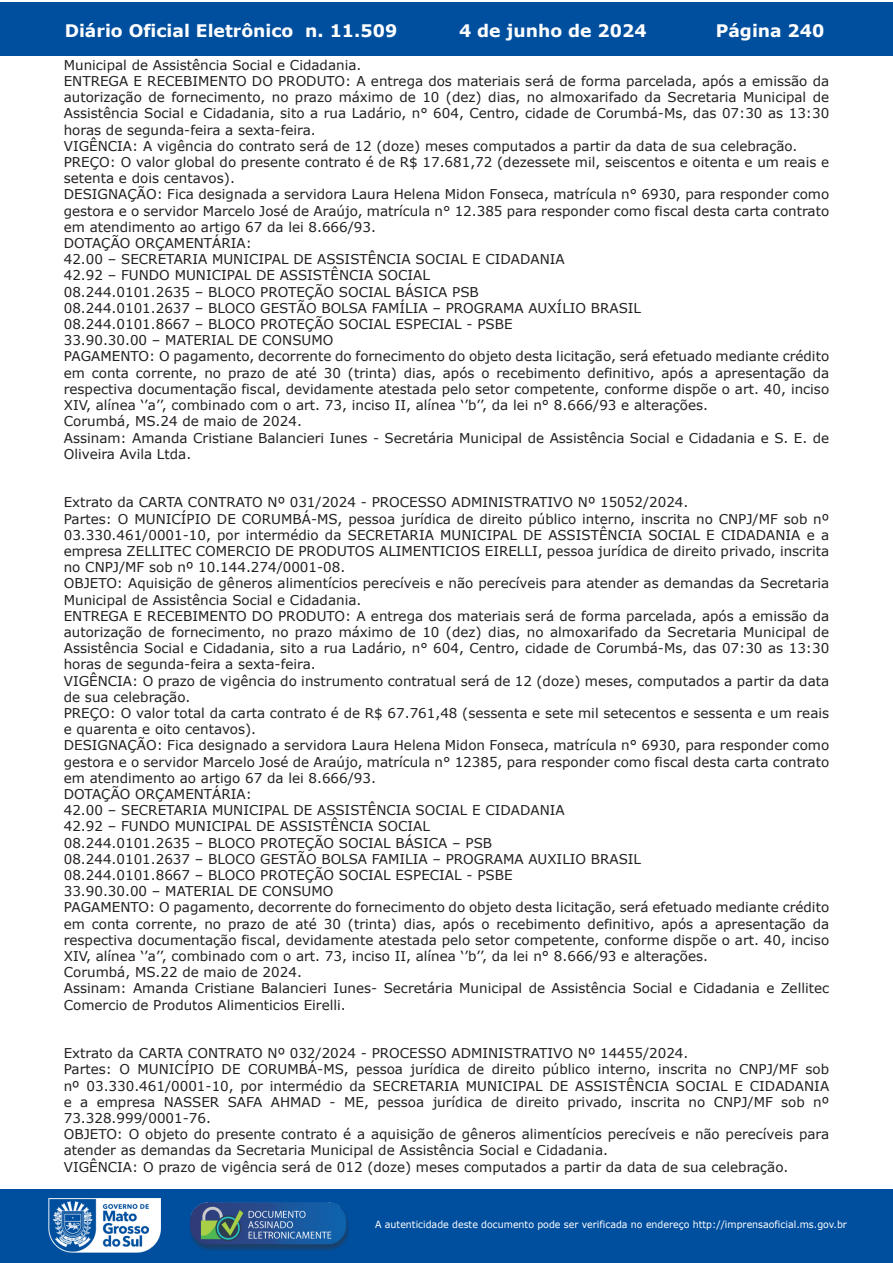
<style>
.page{position:relative;width:893px;height:1263px;background:#fff}
.page>*{position:absolute;margin:0;border:0;box-sizing:border-box;transform-origin:0 0}
.t1{font:700 17.25px "Verdana";color:#fff}
.t2{font:13.5px/16.2px "Verdana";color:#231f20}
.t3{font:9.9px "Verdana";color:#fff;scale:.95 1}
</style>
<div class="page">
<div style="left:0;top:2px;width:893px;height:53px;background:#004f9f"></div>
<div style="left:1px;top:1189px;width:892px;height:74px;background:#004f9f"></div>
<img style="left:49px;top:1198px;width:111px;height:54px">
<img style="left:185px;top:1201px;width:168px;height:54px">
<p class="t1" style="left:65px;top:18px;width:334px">Diário Oficial Eletrônico n. 11.509</p>
<p class="t1" style="left:459px;top:18px;width:189px">4 de junho de 2024</p>
<p class="t1" style="left:716px;top:18px;width:110px">Página 240</p>
<p class="t2" style="left:64px;top:57px;width:767px">Municipal de Assistência Social e Cidadania.<br>ENTREGA E RECEBIMENTO DO PRODUTO: A entrega dos materiais será de forma parcelada, após a emissão da autorização de fornecimento, no prazo máximo de 10 (dez) dias, no almoxarifado da Secretaria Municipal de Assistência Social e Cidadania, sito a rua Ladário, n° 604, Centro, cidade de Corumbá-Ms, das 07:30 as 13:30 horas de segunda-feira a sexta-feira.<br>VIGÊNCIA: A vigência do contrato será de 12 (doze) meses computados a partir da data de sua celebração.<br>PREÇO: O valor global do presente contrato é de R$ 17.681,72 (dezessete mil, seiscentos e oitenta e um reais e setenta e dois centavos).<br>DESIGNAÇÃO: Fica designada a servidora Laura Helena Midon Fonseca, matrícula n° 6930, para responder como gestora e o servidor Marcelo José de Araújo, matrícula n° 12.385 para responder como fiscal desta carta contrato em atendimento ao artigo 67 da lei 8.666/93.<br>DOTAÇÃO ORÇAMENTÁRIA:<br>42.00 – SECRETARIA MUNICIPAL DE ASSISTÊNCIA SOCIAL E CIDADANIA<br>42.92 – FUNDO MUNICIPAL DE ASSISTÊNCIA SOCIAL<br>08.244.0101.2635 – BLOCO PROTEÇÃO SOCIAL BÁSICA PSB<br>08.244.0101.2637 – BLOCO GESTÃO BOLSA FAMÍLIA – PROGRAMA AUXÍLIO BRASIL<br>08.244.0101.8667 – BLOCO PROTEÇÃO SOCIAL ESPECIAL - PSBE<br>33.90.30.00 – MATERIAL DE CONSUMO<br>PAGAMENTO: O pagamento, decorrente do fornecimento do objeto desta licitação, será efetuado mediante crédito em conta corrente, no prazo de até 30 (trinta) dias, após o recebimento definitivo, após a apresentação da respectiva documentação fiscal, devidamente atestada pelo setor competente, conforme dispõe o art. 40, inciso XIV, alínea ‘’a’’, combinado com o art. 73, inciso II, alínea ‘’b’’, da lei n° 8.666/93 e alterações.<br>Corumbá, MS.24 de maio de 2024.<br>Assinam: Amanda Cristiane Balancieri Iunes - Secretária Municipal de Assistência Social e Cidadania e S. E. de Oliveira Avila Ltda.</p>
<p class="t2" style="left:64px;top:494px;width:767px">Extrato da CARTA CONTRATO Nº 031/2024 - PROCESSO ADMINISTRATIVO Nº 15052/2024.<br>Partes: O MUNICÍPIO DE CORUMBÁ-MS, pessoa jurídica de direito público interno, inscrita no CNPJ/MF sob nº 03.330.461/0001-10, por intermédio da SECRETARIA MUNICIPAL DE ASSISTÊNCIA SOCIAL E CIDADANIA e a empresa ZELLITEC COMERCIO DE PRODUTOS ALIMENTICIOS EIRELLI, pessoa jurídica de direito privado, inscrita no CNPJ/MF sob nº 10.144.274/0001-08.<br>OBJETO: Aquisição de gêneros alimentícios perecíveis e não perecíveis para atender as demandas da Secretaria Municipal de Assistência Social e Cidadania.<br>ENTREGA E RECEBIMENTO DO PRODUTO: A entrega dos materiais será de forma parcelada, após a emissão da autorização de fornecimento, no prazo máximo de 10 (dez) dias, no almoxarifado da Secretaria Municipal de Assistência Social e Cidadania, sito a rua Ladário, n° 604, Centro, cidade de Corumbá-Ms, das 07:30 as 13:30 horas de segunda-feira a sexta-feira.<br>VIGÊNCIA: O prazo de vigência do instrumento contratual será de 12 (doze) meses, computados a partir da data de sua celebração.<br>PREÇO: O valor total da carta contrato é de R$ 67.761,48 (sessenta e sete mil setecentos e sessenta e um reais e quarenta e oito centavos).<br>DESIGNAÇÃO: Fica designado a servidora Laura Helena Midon Fonseca, matrícula n° 6930, para responder como gestora e o servidor Marcelo José de Araújo, matrícula n° 12385, para responder como fiscal desta carta contrato em atendimento ao artigo 67 da lei 8.666/93.<br>DOTAÇÃO ORÇAMENTÁRIA:<br>42.00 – SECRETARIA MUNICIPAL DE ASSISTÊNCIA SOCIAL E CIDADANIA<br>42.92 – FUNDO MUNICIPAL DE ASSISTÊNCIA SOCIAL<br>08.244.0101.2635 – BLOCO PROTEÇÃO SOCIAL BÁSICA – PSB<br>08.244.0101.2637 – BLOCO GESTÃO BOLSA FAMILIA – PROGRAMA AUXILIO BRASIL<br>08.244.0101.8667 – BLOCO PROTEÇÃO SOCIAL ESPECIAL - PSBE<br>33.90.30.00 – MATERIAL DE CONSUMO<br>PAGAMENTO: O pagamento, decorrente do fornecimento do objeto desta licitação, será efetuado mediante crédito em conta corrente, no prazo de até 30 (trinta) dias, após o recebimento definitivo, após a apresentação da respectiva documentação fiscal, devidamente atestada pelo setor competente, conforme dispõe o art. 40, inciso XIV, alínea ‘’a’’, combinado com o art. 73, inciso II, alínea ‘’b’’, da lei n° 8.666/93 e alterações.<br>Corumbá, MS.22 de maio de 2024.<br>Assinam: Amanda Cristiane Balancieri Iunes- Secretária Municipal de Assistência Social e Cidadania e Zellitec Comercio de Produtos Alimenticios Eirelli.</p>
<p class="t2" style="left:64px;top:1045px;width:767px">Extrato da CARTA CONTRATO Nº 032/2024 - PROCESSO ADMINISTRATIVO Nº 14455/2024.<br>Partes: O MUNICÍPIO DE CORUMBÁ-MS, pessoa jurídica de direito público interno, inscrita no CNPJ/MF sob nº 03.330.461/0001-10, por intermédio da SECRETARIA MUNICIPAL DE ASSISTÊNCIA SOCIAL E CIDADANIA e a empresa NASSER SAFA AHMAD - ME, pessoa jurídica de direito privado, inscrita no CNPJ/MF sob nº 73.328.999/0001-76.<br>OBJETO: O objeto do presente contrato é a aquisição de gêneros alimentícios perecíveis e não perecíveis para atender as demandas da Secretaria Municipal de Assistência Social e Cidadania.<br>VIGÊNCIA: O prazo de vigência será de 012 (doze) meses computados a partir da data de sua celebração.</p>
<p class="t3" style="left:375px;top:1218px;width:498px">A autenticidade deste documento pode ser verificada no endereço http://imprensaoficial.ms.gov.br</p>
</div>
